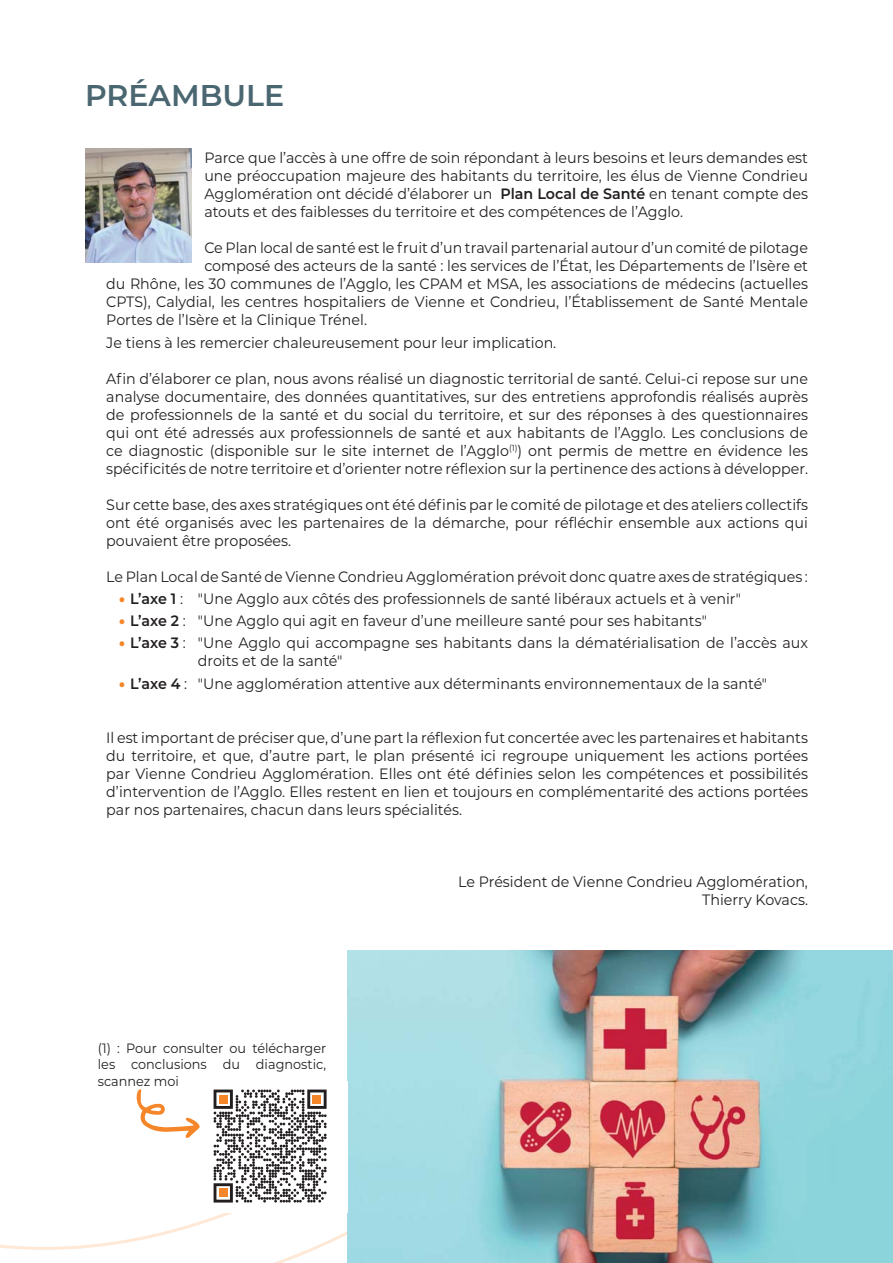
<style>
.page{position:relative;width:893px;height:1263px;background:#fff}
.page>*{position:absolute;margin:0;border:0;box-sizing:border-box;transform-origin:0 0}
.t1{font:600 30px "Montserrat";color:#4a6771}
.t2{font:15px/18px "Montserrat";color:#231f20;text-align:justify;scale:.95 1}
.t3{font:13.5px/16.2px "Montserrat";color:#231f20;text-align:justify;scale:.95 1}
.s1{font-weight:600}
.s2{font-weight:900;color:#f6862a}
</style>
<div class="page">
<svg style="left:0;top:950px;width:651px;height:313px"></svg>
<img style="left:348px;top:951px;width:545px;height:312px">
<svg style="left:135px;top:1089px;width:65px;height:49px"></svg>
<div style="left:209px;top:1081px;width:138px;height:132px;background:#fff"></div>
<svg style="left:214px;top:1090px;width:113px;height:113px"></svg>
<div style="left:219px;top:1095px;width:8px;height:8px;background:#f6862a"></div>
<div style="left:313px;top:1095px;width:8px;height:8px;background:#f6862a"></div>
<div style="left:219px;top:1189px;width:8px;height:8px;background:#f6862a"></div>
<img style="left:85px;top:148px;width:107px;height:114px">
<h1 class="t1" style="left:85px;top:81px;width:201px">PRÉAMBULE</h1>
<p class="t2" style="left:204px;top:150px;width:637px">Parce que l’accès à une offre de soin répondant à leurs besoins et leurs demandes est une préoccupation majeure des habitants du territoire, les élus de Vienne Condrieu Agglomération ont décidé d’élaborer un <span class="s1">Plan Local de Santé</span> en tenant compte des atouts et des faiblesses du territoire et des compétences de l’Agglo.</p>
<p class="t2" style="left:204px;top:240px;width:637px">Ce Plan local de santé est le fruit d’un travail partenarial autour d’un comité de pilotage</p>
<p class="t2" style="left:204px;top:258px;width:637px">composé des acteurs de la santé : les services de l’État, les Départements de l’Isère et</p>
<p class="t2" style="left:106px;top:276px;width:740px">du Rhône, les 30 communes de l’Agglo, les CPAM et MSA, les associations de médecins (actuelles</p>
<p class="t2" style="left:106px;top:294px;width:740px">CPTS), Calydial, les centres hospitaliers de Vienne et Condrieu, l’Établissement de Santé Mentale</p>
<p class="t2" style="left:106px;top:312px;width:276px">Portes de l’Isère et la Clinique Trénel.</p>
<p class="t2" style="left:106px;top:334px;width:475px">Je tiens à les remercier chaleureusement pour leur implication.</p>
<p class="t2" style="left:106px;top:370px;width:740px">Afin d’élaborer ce plan, nous avons réalisé un diagnostic territorial de santé. Celui-ci repose sur une analyse documentaire, des données quantitatives, sur des entretiens approfondis réalisés auprès de professionnels de la santé et du social du territoire, et sur des réponses à des questionnaires qui ont été adressés aux professionnels de santé et aux habitants de l’Agglo. Les conclusions de ce diagnostic (disponible sur le site internet de l’Agglo<sup>(1)</sup>) ont permis de mettre en évidence les spécificités de notre territoire et d’orienter notre réflexion sur la pertinence des actions à développer.</p>
<p class="t2" style="left:106px;top:496px;width:740px">Sur cette base, des axes stratégiques ont été définis par le comité de pilotage et des ateliers collectifs ont été organisés avec les partenaires de la démarche, pour réfléchir ensemble aux actions qui pouvaient être proposées.</p>
<p class="t2" style="left:106px;top:568px;width:740px">Le Plan Local de Santé de Vienne Condrieu Agglomération prévoit donc quatre axes de stratégiques :</p>
<p class="t2" style="left:119px;top:590px;width:656px"><span class="s2">•</span> <span class="s1">L’axe 1</span> : "Une Agglo aux côtés des professionnels de santé libéraux actuels et à venir"</p>
<p class="t2" style="left:119px;top:613px;width:620px"><span class="s2">•</span> <span class="s1">L’axe 2</span> : "Une Agglo qui agit en faveur d’une meilleure santé pour ses habitants"</p>
<p class="t2" style="left:198px;top:635px;width:644px;text-indent:-79px"><span class="s2">•</span> <span class="s1">L’axe 3</span> : "Une Agglo qui accompagne ses habitants dans la dématérialisation de l’accès aux droits et de la santé"</p>
<p class="t2" style="left:119px;top:675px;width:684px"><span class="s2">•</span> <span class="s1">L’axe 4</span> : "Une agglomération attentive aux déterminants environnementaux de la santé"</p>
<p class="t2" style="left:106px;top:729px;width:740px">Il est important de préciser que, d’une part la réflexion fut concertée avec les partenaires et habitants du territoire, et que, d’autre part, le plan présenté ici regroupe uniquement les actions portées par Vienne Condrieu Agglomération. Elles ont été définies selon les compétences et possibilités d’intervention de l’Agglo. Elles restent en lien et toujours en complémentarité des actions portées par nos partenaires, chacun dans leurs spécialités.</p>
<p class="t3" style="left:98px;top:1041px;width:242px">(1) : Pour consulter ou télécharger les conclusions du diagnostic, scannez moi</p>
<p class="t2" style="left:458px;top:873px;width:370px;text-align:right">Le Président de Vienne Condrieu Agglomération,<br>Thierry Kovacs.</p>
</div>
